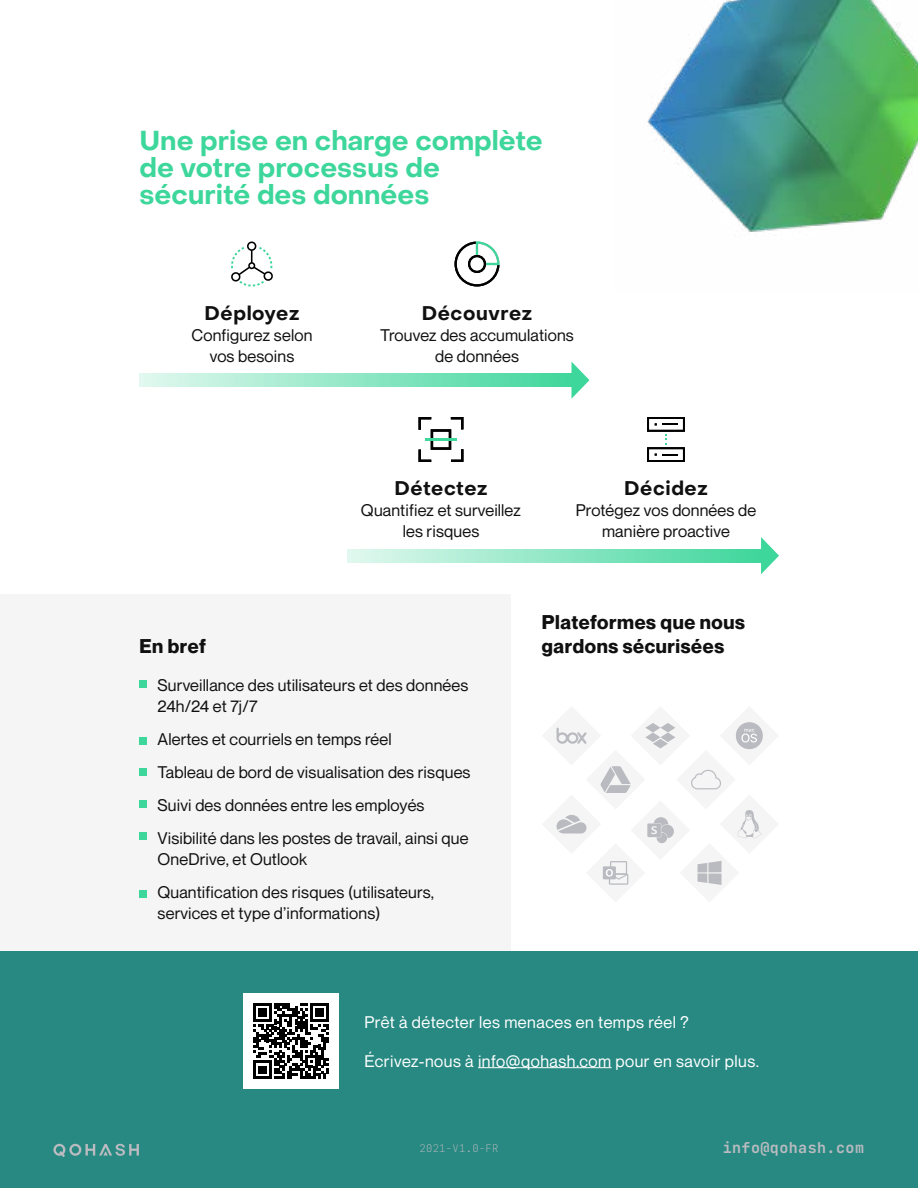
<style>
.page{position:relative;width:918px;height:1188px;background:#fff}
.page>*{position:absolute;margin:0;border:0;box-sizing:border-box;transform-origin:0 0}
.t1{font:700 27px/27px "PP Object Sans";color:#3dd69b}
.t2{font:700 19.5px/24px "Neue Montreal";letter-spacing:.03em;color:#101010}
.t3{font:700 19.5px "PP Object Sans";letter-spacing:.03em;color:#101010}
.t4{font:16.5px/21px "Neue Montreal";letter-spacing:.01em;color:#101010;text-align:center}
.t5{font:16.5px "Neue Montreal";letter-spacing:.03em;color:#fff}
.t6{font:700 15px "Jet Brains Mono";letter-spacing:.03em;color:#babbc0}
.t7{font:100 10.5px "Jet Brains Mono";letter-spacing:.03em;color:#babbc0}
</style>
<div class="page">
<div style="left:0;top:951px;width:918px;height:237px;background:#278982"></div>
<svg style="left:53px;top:1144px;width:86px;height:13px"></svg>
<div style="left:0;top:594px;width:511px;height:357px;background:#f5f5f5"></div>
<hr style="left:478px;top:1067px;width:134px;height:1px;background:#fff">
<img style="left:647px;top:0;width:271px;height:232px">
<div style="left:140px;top:681px;width:7px;height:7px;background:#3dd69b"></div>
<div style="left:140px;top:737px;width:7px;height:7px;background:#3dd69b"></div>
<div style="left:140px;top:769px;width:7px;height:7px;background:#3dd69b"></div>
<div style="left:140px;top:801px;width:7px;height:7px;background:#3dd69b"></div>
<div style="left:140px;top:832px;width:7px;height:8px;background:#3dd69b"></div>
<div style="left:140px;top:890px;width:7px;height:8px;background:#3dd69b"></div>
<svg style="left:556px;top:722px;width:207px;height:163px"></svg>
<svg style="left:140px;top:373px;width:432px;height:14px;background:#90e7c5"></svg>
<svg style="left:572px;top:362px;width:18px;height:36px"></svg>
<svg style="left:231px;top:242px;width:42px;height:44px"></svg>
<svg style="left:455px;top:242px;width:44px;height:44px"></svg>
<svg style="left:419px;top:417px;width:44px;height:45px"></svg>
<hr style="left:425px;top:438px;width:31px;height:3px;background:#3dd69b">
<svg style="left:647px;top:417px;width:38px;height:45px"></svg>
<svg style="left:347px;top:549px;width:414px;height:13px;background:#90e7c5"></svg>
<svg style="left:761px;top:537px;width:18px;height:37px"></svg>
<div style="left:243px;top:993px;width:96px;height:96px;background:#fff"></div>
<svg style="left:253px;top:1003px;width:76px;height:76px"></svg>
<h1 class="t1" style="left:140px;top:127px;width:405px">Une prise en charge complète de votre processus de sécurité des données</h1>
<p class="t3" style="left:205px;top:301px;width:96px">Déployez</p>
<p class="t4" style="left:192px;top:324px;width:122px">Configurez selon vos besoins</p>
<p class="t3" style="left:422px;top:301px;width:112px">Découvrez</p>
<p class="t4" style="left:380px;top:324px;width:195px">Trouvez des accumulations de données</p>
<p class="t3" style="left:395px;top:476px;width:94px">Détectez</p>
<p class="t4" style="left:361px;top:500px;width:162px">Quantifiez et surveillez les risques</p>
<p class="t3" style="left:624px;top:476px;width:85px">Décidez</p>
<p class="t4" style="left:576px;top:500px;width:182px">Protégez vos données de manière proactive</p>
<p class="t2" style="left:140px;top:634px;width:68px">En bref</p>
<p class="t4" style="left:158px;top:675px;width:312px;text-align:left">Surveillance des utilisateurs et des données<br>24h/24 et 7j/7</p>
<p class="t4" style="left:158px;top:723px;width:315px;line-height:33px;text-align:left">Alertes et courriels en temps réel<br>Tableau de bord de visualisation des risques Suivi des données entre les employés Visibilité dans les postes de travail, ainsi que</p>
<p class="t4" style="left:158px;top:843px;width:278px;line-height:33px;text-align:left">OneDrive, et Outlook<br>Quantification des risques (utilisateurs,</p>
<p class="t4" style="left:158px;top:903px;width:224px">services et type d’informations)</p>
<p class="t2" style="left:542px;top:610px;width:205px">Plateformes que nous gardons sécurisées</p>
<p class="t5" style="left:364px;top:1012px;width:326px">Prêt à détecter les menaces en temps réel ?</p>
<p class="t5" style="left:364px;top:1051px;width:396px">Écrivez-nous à info@qohash.com pour en savoir plus.</p>
<p class="t7" style="left:419px;top:1141px;width:81px">2021-V1.0-FR</p>
<p class="t6" style="left:723px;top:1138px;width:143px">info@qohash.com</p>
</div>
